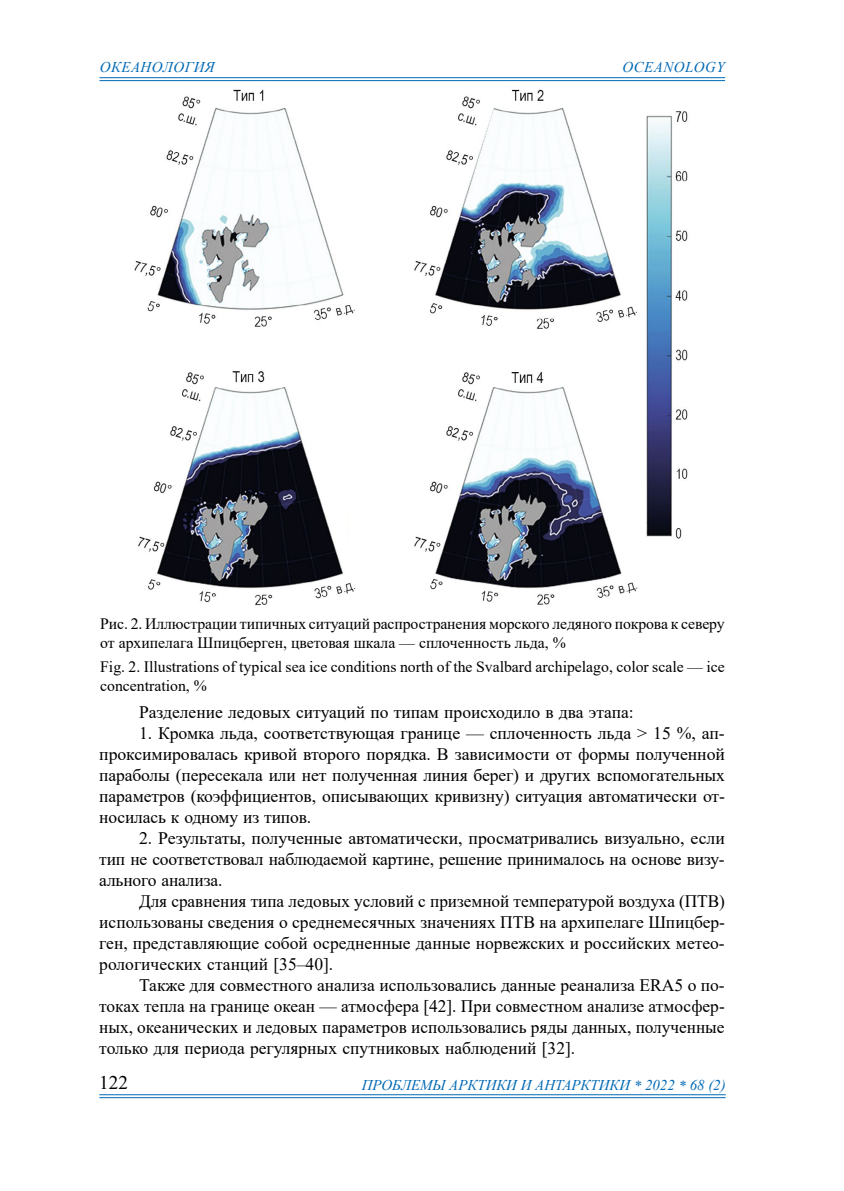
<style>
.page{position:relative;width:844px;height:1191px;background:#fff}
.page>*{position:absolute;margin:0;border:0;box-sizing:border-box;transform-origin:0 0}
.t1{font:19.25px "Times New Roman";color:#000}
.t2{font:17.5px/21px "Times New Roman";color:#000;text-align:justify}
.t3{font:15.75px/18.9px "Times New Roman";color:#000}
.t4{font:italic 14.88px "Times New Roman";color:#0069b4}
.t5{font:italic 14.88px "Times New Roman";letter-spacing:.035em;color:#0069b4}
</style>
<div class="page">
<hr style="left:99px;top:1094px;width:626px;height:1px;background:#0069b4">
<hr style="left:99px;top:1097px;width:626px;height:1px;background:#0069b4">
<img style="left:134px;top:89px;width:554px;height:517px">
<hr style="left:99px;top:77px;width:626px;height:1px;background:#0069b4">
<hr style="left:99px;top:80px;width:626px;height:1px;background:#0069b4">
<p class="t5" style="left:100px;top:57px;width:116px">ОКЕАНОЛОГИЯ</p>
<p class="t5" style="left:622px;top:57px;width:104px">OСEANOLOGY</p>
<p class="t3" style="left:100px;top:614px;width:626px">Рис. 2. Иллюстрации типичных ситуаций распространения морского ледяного покрова к северу от архипелага Шпицберген, цветовая шкала — сплоченность льда, %</p>
<p class="t3" style="left:100px;top:656px;width:626px">Fig. 2. Illustrations of typical sea ice conditions north of the Svalbard archipelago, color scale — ice concentration, %</p>
<p class="t2" style="left:139px;top:701px;width:496px">Разделение ледовых ситуаций по типам происходило в два этапа:</p>
<p class="t2" style="left:99px;top:722px;width:627px;text-indent:40px">1. Кромка льда, соответствующая границе — сплоченность льда &gt; 15 %, ап&shy;проксимировалась кривой второго порядка. В зависимости от формы полученной параболы (пересекала или нет полученная линия берег) и других вспомогательных параметров (коэффициентов, описывающих кривизну) ситуация автоматически от&shy;носилась к одному из типов.</p>
<p class="t2" style="left:99px;top:827px;width:627px;text-indent:40px">2. Результаты, полученные автоматически, просматривались визуально, если тип не соответствовал наблюдаемой картине, решение принималось на основе визу&shy;ального анализа.</p>
<p class="t2" style="left:99px;top:890px;width:627px;text-indent:40px">Для сравнения типа ледовых условий с приземной температурой воздуха (ПТВ) использованы сведения о среднемесячных значениях ПТВ на архипелаге Шпицбер&shy;ген, представляющие собой осредненные данные норвежских и российских метео&shy;рологических станций [35–40].</p>
<p class="t2" style="left:99px;top:974px;width:627px;text-indent:40px">Также для совместного анализа использовались данные реанализа ERA5 о по&shy;токах тепла на границе океан — атмосфера [42]. При совместном анализе атмосфер&shy;ных, океанических и ледовых параметров использовались ряды данных, полученные только для периода регулярных спутниковых наблюдений [32].</p>
<p class="t1" style="left:99px;top:1068px;width:30px">122</p>
<p class="t4" style="left:362px;top:1074px;width:365px">ПРОБЛЕМЫ АРКТИКИ И АНТАРКТИКИ * 2022 * 68 (2)</p>
</div>
